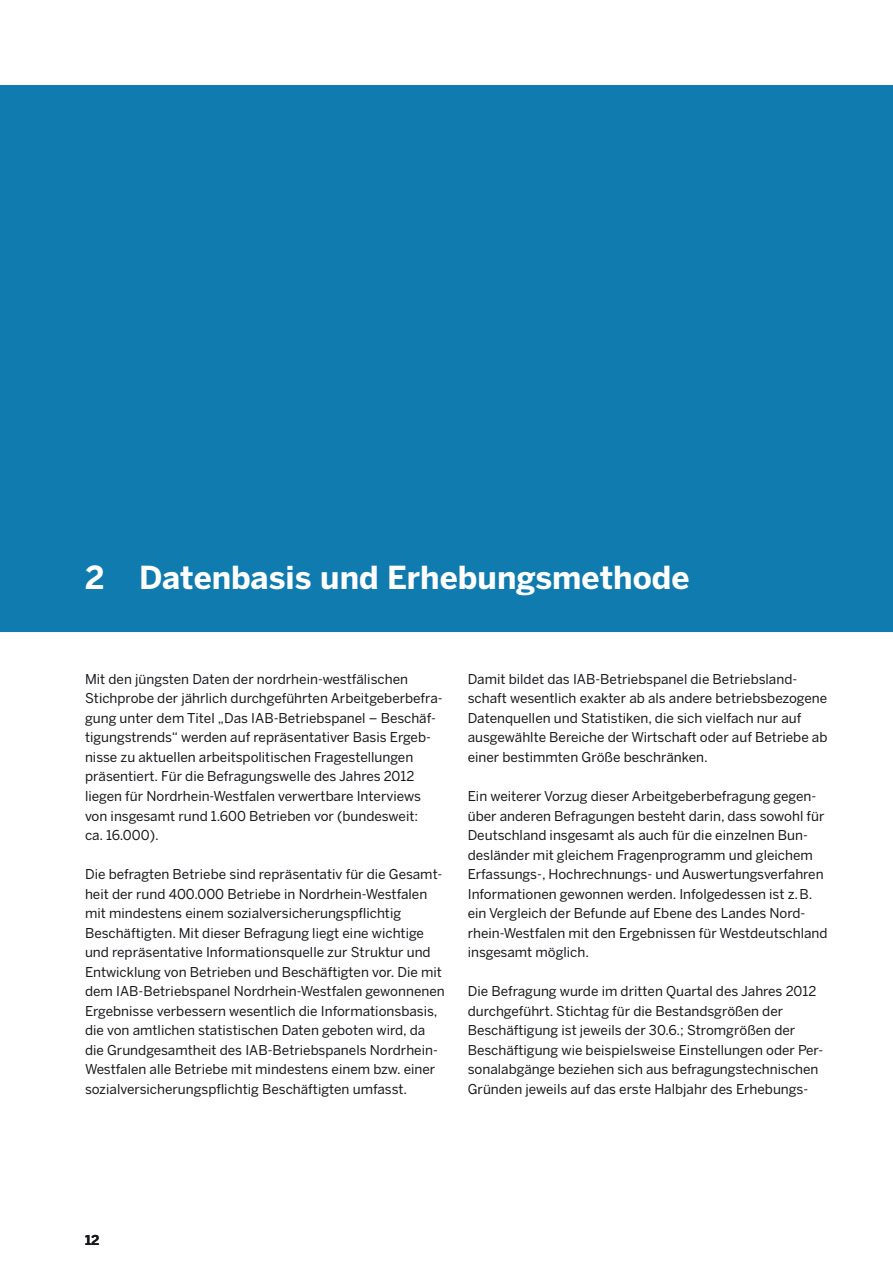
<style>
.page{position:relative;width:893px;height:1263px;background:#fff}
.page>*{position:absolute;margin:0;border:0;box-sizing:border-box;transform-origin:0 0}
.H1--Kapitel{font:700 31.5px "Benton Sans";color:#fff}
.Fließ_Abst{font:13.5px/19.5px "Benton Sans";color:#1a171c}
.t1{font:700 13.5px "Benton Sans";color:#1a171c}
</style>
<div class="page">
<div style="left:0;top:85px;width:893px;height:546px;background:#0f7baf"></div>
<p class="H1--Kapitel" style="left:85px;top:559px;width:606px">2 Datenbasis und Erhebungsmethode</p>
<p class="Fließ_Abst" style="left:85px;top:669px;width:359px">Mit den jüngsten Daten der nordrhein-westfälischen Stichprobe der jährlich durchgeführten Arbeitgeberbefra&shy;gung unter dem Titel „Das IAB-Betriebspanel – Beschäf&shy;tigungstrends“ werden auf repräsentativer Basis Ergeb&shy;nisse zu aktuellen arbeitspolitischen Fragestellungen präsentiert. Für die Befragungswelle des Jahres 2012 liegen für Nordrhein-Westfalen verwertbare Interviews von insgesamt rund 1.600 Betrieben vor (bundesweit:<br>ca. 16.000).</p>
<p class="Fließ_Abst" style="left:85px;top:864px;width:361px">Die befragten Betriebe sind repräsentativ für die Gesamt&shy;heit der rund 400.000 Betriebe in Nordrhein-Westfalen mit mindestens einem sozialversicherungspflichtig Beschäftigten. Mit dieser Befragung liegt eine wichtige und repräsentative Informationsquelle zur Struktur und Entwicklung von Betrieben und Beschäftigten vor. Die mit dem IAB-Betriebspanel Nordrhein-Westfalen gewonnenen Ergebnisse verbessern wesentlich die Informationsbasis, die von amtlichen statistischen Daten geboten wird, da die Grundgesamtheit des IAB-Betriebspanels Nordrhein-Westfalen alle Betriebe mit mindestens einem bzw. einer sozialversicherungspflichtig Beschäftigten umfasst.</p>
<p class="Fließ_Abst" style="left:468px;top:669px;width:361px">Damit bildet das IAB-Betriebspanel die Betriebsland&shy;schaft wesentlich exakter ab als andere betriebsbezogene Datenquellen und Statistiken, die sich vielfach nur auf ausgewählte Bereiche der Wirtschaft oder auf Betriebe ab einer bestimmten Größe beschränken.</p>
<p class="Fließ_Abst" style="left:468px;top:786px;width:361px">Ein weiterer Vorzug dieser Arbeitgeberbefragung gegen&shy;über anderen Befragungen besteht darin, dass sowohl für Deutschland insgesamt als auch für die einzelnen Bun&shy;desländer mit gleichem Fragenprogramm und gleichem Erfassungs-, Hochrechnungs- und Auswertungsverfahren Informationen gewonnen werden. Infolgedessen ist z.B. ein Vergleich der Befunde auf Ebene des Landes Nord&shy;rhein-Westfalen mit den Ergebnissen für Westdeutschland insgesamt möglich.</p>
<p class="Fließ_Abst" style="left:468px;top:981px;width:357px">Die Befragung wurde im dritten Quartal des Jahres 2012 durchgeführt. Stichtag für die Bestandsgrößen der Beschäftigung ist jeweils der 30.6.; Stromgrößen der Beschäftigung wie beispielsweise Einstellungen oder Per&shy;sonalabgänge beziehen sich aus befragungstechnischen Gründen jeweils auf das erste Halbjahr des Erhebungs-</p>
<p class="t1" style="left:85px;top:1232px;width:16px">12</p>
</div>
